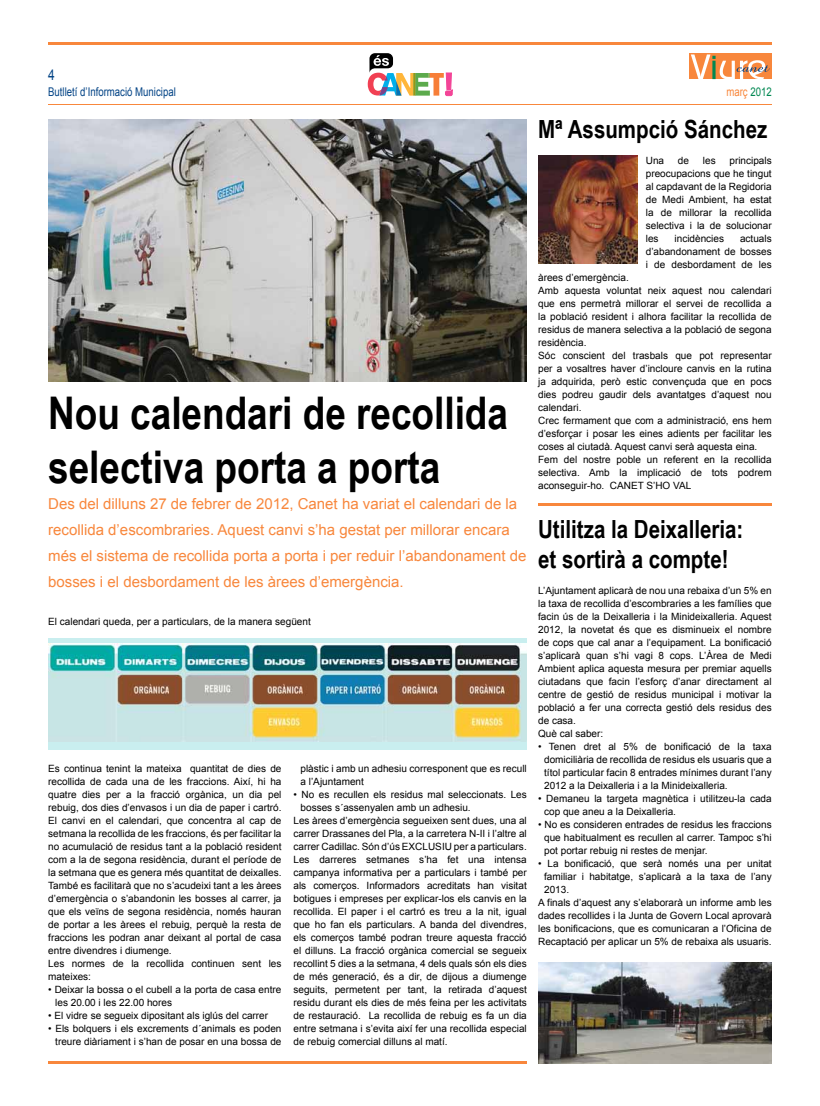
<style>
.page{position:relative;width:820px;height:1106px;background:#fff}
.page>*{position:absolute;margin:0;border:0;box-sizing:border-box;transform-origin:0 0}
.t1{font:700 45px/54px "Arial Narrow";color:#000}
.t2{font:700 25px/30px "Arial Narrow";color:#000}
.t3{font:15px/26px "Arial";color:#f8873c}
.t4{font:15px "Arial";color:#024385;scale:.8 1}
.t5{font:12px "Arial";color:#024385;scale:.8 1}
.t6{font:12px "Arial";color:#f8873c;scale:.8 1}
.t7{font:10px/13px "Arial";color:#000}
.s1{color:#008751}
</style>
<div class="page">
<hr style="left:48px;top:105px;width:723px;height:1px;background:#f8873c">
<hr style="left:48px;top:43px;width:723px;height:2px;background:#f8873c">
<div style="left:688px;top:53px;width:83px;height:26px;background:#f8873c"></div>
<svg style="left:691px;top:54px;width:78px;height:25px"></svg>
<svg style="left:367px;top:53px;width:85px;height:43px"></svg>
<hr style="left:48px;top:1060px;width:478px;height:3px;background:#f8873c">
<hr style="left:538px;top:502px;width:233px;height:3px;background:#f8873c">
<div style="left:48px;top:638px;width:478px;height:111px;background:#c9eeef"></div>
<img style="left:48px;top:643px;width:478px;height:98px">
<img style="left:538px;top:156px;width:99px;height:108px">
<img style="left:48px;top:119px;width:478px;height:262px">
<img style="left:538px;top:962px;width:233px;height:101px">
<h3 class="t4" style="left:48px;top:65px;width:10px">4</h3>
<p class="t5" style="left:48px;top:84px;width:161px">Butlletí d’Informació Municipal</p>
<p class="t6" style="left:726px;top:84px;width:58px">març <span class="s1">2012</span></p>
<h1 class="t1" style="left:48px;top:384px;width:461px">Nou calendari de recollida selectiva porta a porta</h1>
<p class="t3" style="left:48px;top:491px;width:479px">Des del dilluns 27 de febrer de 2012, Canet ha variat el calendari de la recollida d’escombraries. Aquest canvi s’ha gestat per millorar encara més el sistema de recollida porta a porta i per reduir l’abandonament de bosses i el desbordament de les àrees d’emergència.</p>
<p class="t7" style="left:48px;top:615px;width:264px">El calendari queda, per a particulars, de la manera següent</p>
<p class="t7" style="left:48px;top:761px;width:235px">Es continua tenint la mateixa quantitat de dies de recollida de cada una de les fraccions. Així, hi ha quatre dies per a la fracció orgànica, un dia pel rebuig, dos dies d’envasos i un dia de paper i cartró.<br>El canvi en el calendari, que concentra al cap de setmana la recollida de les fraccions, és per facilitar la no acumulació de residus tant a la població resident com a la de segona residència, durant el període de la setmana que es genera més quantitat de deixalles.<br>També es facilitarà que no s’acudeixi tant a les àrees d’emergència o s’abandonin les bosses al carrer, ja que els veïns de segona residència, només hauran de portar a les àrees el rebuig, perquè la resta de fraccions les podran anar deixant al portal de casa entre divendres i diumenge.<br>Les normes de la recollida continuen sent les mateixes:</p>
<p class="t7" style="left:55px;top:982px;width:228px;text-indent:-7px">• Deixar la bossa o el cubell a la porta de casa entre les 20.00 i les 22.00 hores</p>
<p class="t7" style="left:48px;top:1008px;width:221px">• El vidre se segueix dipositant als iglús del carrer</p>
<p class="t7" style="left:48px;top:1021px;width:235px;text-align:right">• Els bolquers i els excrements d´animals es poden treure diàriament i s’han de posar en una bossa de</p>
<p class="t7" style="left:300px;top:761px;width:228px">plàstic i amb un adhesiu corresponent que es recull a l’Ajuntament</p>
<p class="t7" style="left:293px;top:787px;width:235px">• No es recullen els residus mal seleccionats. Les</p>
<p class="t7" style="left:300px;top:800px;width:172px">bosses s´assenyalen amb un adhesiu.</p>
<p class="t7" style="left:293px;top:813px;width:235px">Les àrees d’emergència segueixen sent dues, una al</p>
<p class="t7" style="left:293px;top:826px;width:235px">carrer Drassanes del Pla, a la carretera N-II i l’altre al</p>
<p class="t7" style="left:293px;top:839px;width:235px">carrer Cadillac. Són d’ús EXCLUSIU per a particulars.</p>
<p class="t7" style="left:293px;top:852px;width:235px">Les darreres setmanes s’ha fet una intensa</p>
<p class="t7" style="left:293px;top:865px;width:235px">campanya informativa per a particulars i també per</p>
<p class="t7" style="left:293px;top:878px;width:235px">als comerços. Informadors acreditats han visitat</p>
<p class="t7" style="left:293px;top:891px;width:235px">botigues i empreses per explicar-los els canvis en la</p>
<p class="t7" style="left:293px;top:904px;width:235px">recollida. El paper i el cartró es treu a la nit, igual</p>
<p class="t7" style="left:293px;top:917px;width:235px">que ho fan els particulars. A banda del divendres,</p>
<p class="t7" style="left:293px;top:930px;width:235px">els comerços també podran treure aquesta fracció</p>
<p class="t7" style="left:293px;top:943px;width:235px">el dilluns. La fracció orgànica comercial se segueix</p>
<p class="t7" style="left:293px;top:956px;width:235px">recollint 5 dies a la setmana, 4 dels quals són els dies</p>
<p class="t7" style="left:293px;top:969px;width:235px">de més generació, és a dir, de dijous a diumenge</p>
<p class="t7" style="left:293px;top:982px;width:235px">seguits, permetent per tant, la retirada d’aquest</p>
<p class="t7" style="left:293px;top:995px;width:235px">residu durant els dies de més feina per les activitats</p>
<p class="t7" style="left:293px;top:1008px;width:235px">de restauració. La recollida de rebuig es fa un dia</p>
<p class="t7" style="left:293px;top:1021px;width:235px">entre setmana i s’evita així fer una recollida especial</p>
<p class="t7" style="left:293px;top:1034px;width:155px">de rebuig comercial dilluns al matí.</p>
<h2 class="t2" style="left:538px;top:113px;width:230px">Mª Assumpció Sánchez</h2>
<p class="t7" style="left:645px;top:154px;width:20px">Una</p>
<p class="t7" style="left:677px;top:154px;width:13px">de</p>
<p class="t7" style="left:702px;top:154px;width:14px">les</p>
<p class="t7" style="left:645px;top:154px;width:127px;text-align:justify;text-indent:84px">principals preocupacions que he tingut al capdavant de la Regidoria de Medi Ambient, ha estat la de millorar la recollida selectiva i la de solucionar les</p>
<p class="t7" style="left:674px;top:232px;width:51px">incidències</p>
<p class="t7" style="left:645px;top:232px;width:127px;text-align:justify;text-indent:94px">actuals d’abandonament de bosses i de desbordament de les</p>
<p class="t7" style="left:538px;top:271px;width:235px">àrees d’emergència.<br>Amb aquesta voluntat neix aquest nou calendari que ens permetrà millorar el servei de recollida a la població resident i alhora facilitar la recollida de residus de manera selectiva a la població de segona residència.<br>Sóc conscient del trasbals que pot representar per a vosaltres haver d’incloure canvis en la rutina ja adquirida, però estic convençuda que en pocs dies podreu gaudir dels avantatges d’aquest nou calendari.<br>Crec fermament que com a administració, ens hem d’esforçar i posar les eines adients per facilitar les coses al ciutadà. Aquest canvi serà aquesta eina.<br>Fem del nostre poble un referent en la recollida selectiva. Amb la implicació de tots podrem aconseguir-ho. CANET S’HO VAL</p>
<h2 class="t2" style="left:538px;top:513px;width:207px">Utilitza la Deixalleria: et sortirà a compte!</h2>
<p class="t7" style="left:538px;top:584px;width:235px">L’Ajuntament aplicarà de nou una rebaixa d’un 5% en la taxa de recollida d’escombraries a les famílies que facin ús de la Deixalleria i la Minideixalleria. Aquest 2012, la novetat és que es disminueix el nombre de cops que cal anar a l’equipament. La bonificació s’aplicarà quan s’hi vagi 8 cops. L’Àrea de Medi Ambient aplica aquesta mesura per premiar aquells ciutadans que facin l’esforç d’anar directament al centre de gestió de residus municipal i motivar la població a fer una correcta gestió dels residus des de casa.<br>Què cal saber:</p>
<p class="t7" style="left:544px;top:740px;width:229px;text-align:justify;text-indent:-6px">• Tenen dret al 5% de bonificació de la taxa domiciliària de recollida de residus els usuaris que a títol particular facin 8 entrades mínimes durant l’any 2012 a la Deixalleria i a la Minideixalleria.</p>
<p class="t7" style="left:544px;top:792px;width:229px;text-indent:-6px">• Demaneu la targeta magnètica i utilitzeu-la cada cop que aneu a la Deixalleria.</p>
<p class="t7" style="left:544px;top:818px;width:229px;text-align:justify;text-indent:-6px">• No es consideren entrades de residus les fraccions que habitualment es recullen al carrer. Tampoc s’hi pot portar rebuig ni restes de menjar.</p>
<p class="t7" style="left:538px;top:857px;width:235px">• La bonificació, que serà només una per unitat</p>
<p class="t7" style="left:544px;top:870px;width:229px">familiar i habitatge, s’aplicarà a la taxa de l’any</p>
<p class="t7" style="left:544px;top:883px;width:27px">2013.</p>
<p class="t7" style="left:538px;top:896px;width:235px">A finals d’aquest any s’elaborarà un informe amb les</p>
<p class="t7" style="left:538px;top:909px;width:235px">dades recollides i la Junta de Govern Local aprovarà</p>
<p class="t7" style="left:538px;top:922px;width:235px">les bonificacions, que es comunicaran a l’Oficina de</p>
<p class="t7" style="left:538px;top:935px;width:235px">Recaptació per aplicar un 5% de rebaixa als usuaris.</p>
</div>
